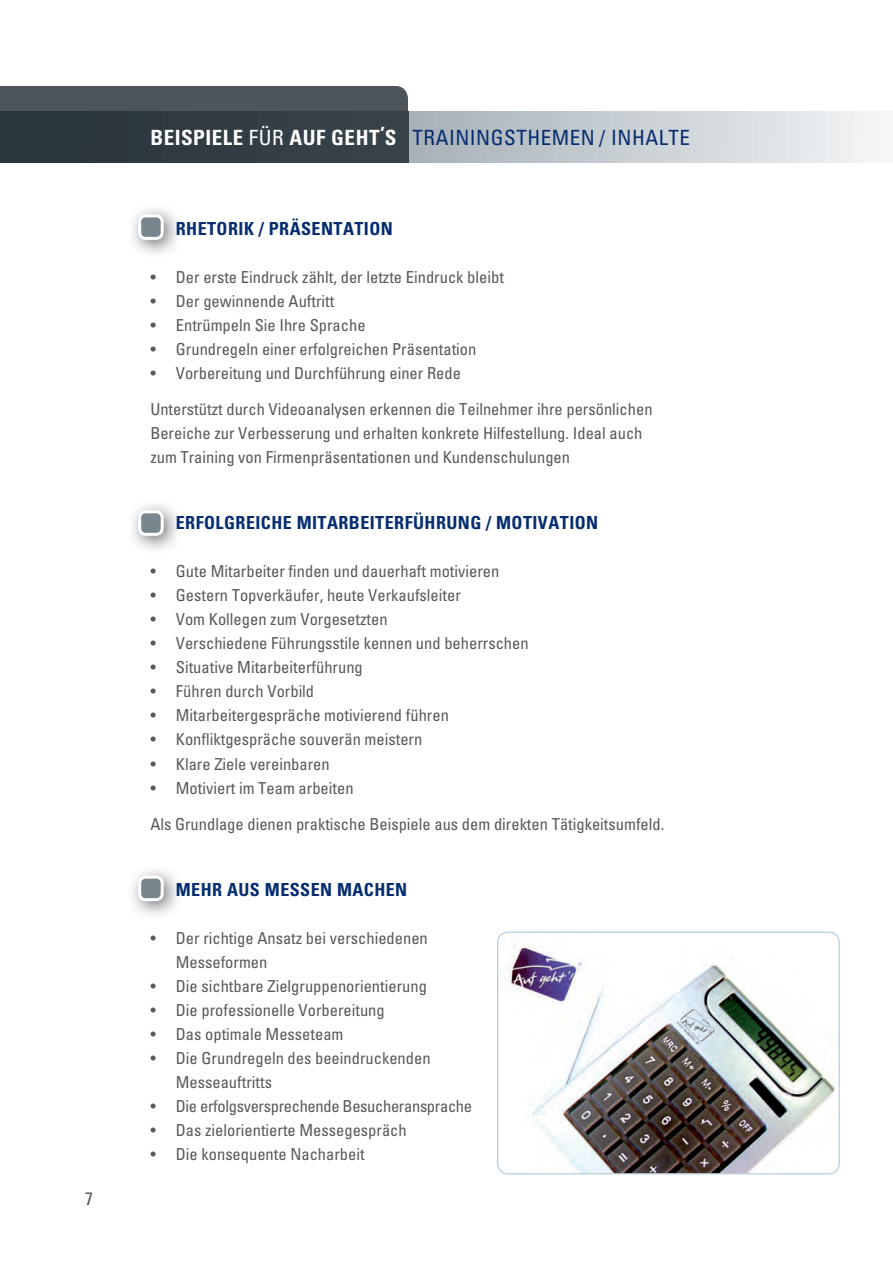
<style>
.page{position:relative;width:893px;height:1263px;background:#fff}
.page>*{position:absolute;margin:0;border:0;box-sizing:border-box;transform-origin:0 0}
.t1{font:condensed 21px "Univers";letter-spacing:.025em;color:#052d6f}
.t2{font:700 condensed 18px "Univers";letter-spacing:.025em;color:#052d6f}
.t3{font:condensed 18px "Univers";color:#57585a}
.t4{font:condensed 16.5px/24px "Univers";color:#57585a}
.t5{font:condensed 16.5px "Univers";letter-spacing:-.02em;color:#57585a}
.s1{font-weight:700;color:#fff}
.s2{color:#fff}
</style>
<div class="page">
<div style="left:0;top:86px;width:408px;height:25px;background:#4d545a"></div>
<div style="left:408px;top:111px;width:485px;height:51px;background:linear-gradient(to right,#a6b0b7,#f4f6f7)"></div>
<div style="left:0;top:111px;width:408px;height:51px;background:#303b42"></div>
<svg style="left:138px;top:214px;width:26px;height:26px"></svg>
<svg style="left:138px;top:510px;width:26px;height:26px"></svg>
<svg style="left:138px;top:876px;width:26px;height:25px"></svg>
<img style="left:497px;top:931px;width:343px;height:243px">
<p class="t3" style="left:85px;top:1187px;width:9px">7</p>
<p class="t1" style="left:150px;top:124px;width:541px"><span class="s1">BEISPIELE</span> <span class="s2">FÜR</span> <span class="s1">AUF GEHT’S</span> TRAININGSTHEMEN / INHALTE</p>
<p class="t2" style="left:176px;top:217px;width:218px">RHETORIK / PRÄSENTATION</p>
<p class="t4" style="left:150px;top:264px;width:355px">• Der erste Eindruck zählt, der letzte Eindruck bleibt</p>
<p class="t4" style="left:150px;top:288px;width:186px">• Der gewinnende Auftritt</p>
<p class="t4" style="left:150px;top:312px;width:217px">• Entrümpeln Sie Ihre Sprache</p>
<p class="t4" style="left:150px;top:336px;width:328px">• Grundregeln einer erfolgreichen Präsentation</p>
<p class="t4" style="left:150px;top:354px;width:504px;line-height:36px">• Vorbereitung und Durchführung einer Rede<br>Unterstützt durch Videoanalysen erkennen die Teilnehmer ihre persönlichen</p>
<p class="t4" style="left:150px;top:420px;width:494px">Bereiche zur Verbesserung und erhalten konkrete Hilfestellung. Ideal auch zum Training von Firmenpräsentationen und Kundenschulungen</p>
<p class="t2" style="left:176px;top:512px;width:424px">ERFOLGREICHE MITARBEITERFÜHRUNG / MOTIVATION</p>
<p class="t4" style="left:150px;top:559px;width:351px">• Gute Mitarbeiter finden und dauerhaft motivieren</p>
<p class="t4" style="left:150px;top:583px;width:312px">• Gestern Topverkäufer, heute Verkaufsleiter</p>
<p class="t4" style="left:150px;top:607px;width:239px">• Vom Kollegen zum Vorgesetzten</p>
<p class="t4" style="left:150px;top:631px;width:380px">• Verschiedene Führungsstile kennen und beherrschen</p>
<p class="t4" style="left:150px;top:655px;width:214px">• Situative Mitarbeiterführung</p>
<p class="t4" style="left:150px;top:679px;width:165px">• Führen durch Vorbild</p>
<p class="t4" style="left:150px;top:703px;width:300px">• Mitarbeitergespräche motivierend führen</p>
<p class="t4" style="left:150px;top:727px;width:274px">• Konfliktgespräche souverän meistern</p>
<p class="t4" style="left:150px;top:751px;width:181px">• Klare Ziele vereinbaren</p>
<p class="t4" style="left:150px;top:769px;width:516px;line-height:36px">• Motiviert im Team arbeiten<br>Als Grundlage dienen praktische Beispiele aus dem direkten Tätigkeitsumfeld.</p>
<p class="t2" style="left:176px;top:879px;width:233px">MEHR AUS MESSEN MACHEN</p>
<p class="t4" style="left:176px;top:926px;width:254px;text-indent:-26px">• Der richtige Ansatz bei verschiedenen<br>Messeformen</p>
<p class="t4" style="left:150px;top:974px;width:278px">• Die sichtbare Zielgruppenorientierung</p>
<p class="t4" style="left:150px;top:998px;width:236px">• Die professionelle Vorbereitung</p>
<p class="t4" style="left:150px;top:1022px;width:195px">• Das optimale Messeteam</p>
<p class="t4" style="left:176px;top:1046px;width:256px;text-indent:-26px">• Die Grundregeln des beeindruckenden<br>Messeauftritts</p>
<p class="t5" style="left:150px;top:1096px;width:323px">• Die erfolgsversprechende Besucheransprache</p>
<p class="t4" style="left:150px;top:1118px;width:258px">• Das zielorientierte Messegespräch</p>
<p class="t4" style="left:150px;top:1142px;width:216px">• Die konsequente Nacharbeit</p>
</div>
